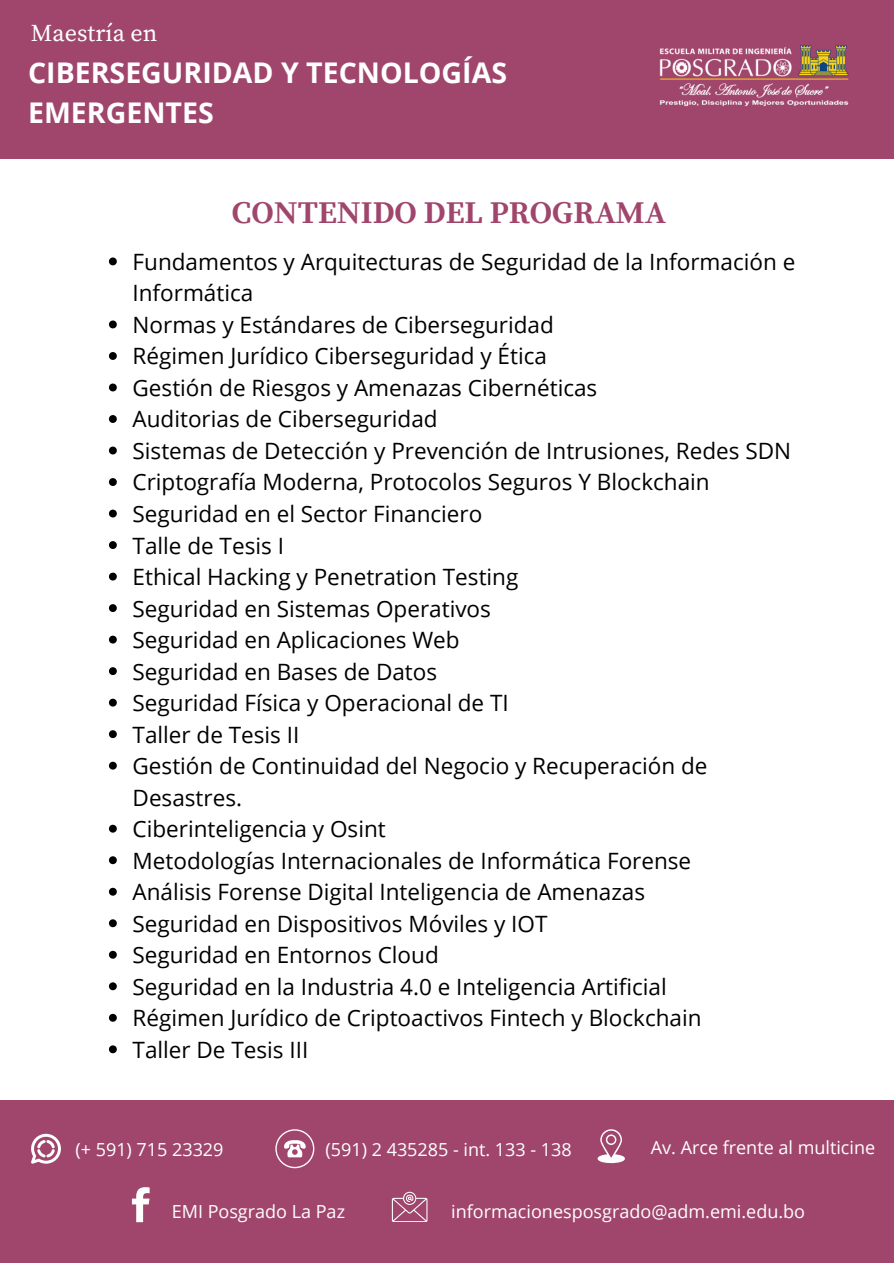
<style>
.page{position:relative;width:894px;height:1264px;background:#fff}
.page>*{position:absolute;margin:0;border:0;box-sizing:border-box;transform-origin:0 0}
.t1{font:700 31.5px "Source Serif Pro";color:#a0466c}
.t2{font:700 28.5px/39.3px "Open Sans";color:#fff}
.t3{font:24px "Source Serif Pro";color:#fff}
.t4{font:22.5px/31.5px "Open Sans";color:#000}
.t5{font:18px "Open Sans";color:#fff}
</style>
<div class="page">
<div style="left:0;top:0;width:893px;height:159px;background:#a0466c"></div>
<div style="left:0;top:1100px;width:893px;height:163px;background:#a0466c"></div>
<svg style="left:132px;top:1187px;width:18px;height:34px"></svg>
<svg style="left:275px;top:1129px;width:39px;height:39px"></svg>
<svg style="left:597px;top:1129px;width:27px;height:35px"></svg>
<svg style="left:392px;top:1191px;width:35px;height:30px"></svg>
<svg style="left:31px;top:1133px;width:30px;height:30px"></svg>
<img style="left:659px;top:45px;width:190px;height:62px">
<svg style="left:109px;top:257px;width:8px;height:8px"></svg>
<svg style="left:109px;top:320px;width:8px;height:8px"></svg>
<svg style="left:109px;top:352px;width:8px;height:8px"></svg>
<svg style="left:109px;top:383px;width:8px;height:8px"></svg>
<svg style="left:109px;top:415px;width:8px;height:8px"></svg>
<svg style="left:109px;top:446px;width:8px;height:8px"></svg>
<svg style="left:109px;top:478px;width:8px;height:8px"></svg>
<svg style="left:109px;top:509px;width:8px;height:8px"></svg>
<svg style="left:109px;top:541px;width:8px;height:8px"></svg>
<svg style="left:109px;top:572px;width:8px;height:8px"></svg>
<svg style="left:109px;top:604px;width:8px;height:8px"></svg>
<svg style="left:109px;top:635px;width:8px;height:8px"></svg>
<svg style="left:109px;top:667px;width:8px;height:8px"></svg>
<svg style="left:109px;top:698px;width:8px;height:8px"></svg>
<svg style="left:109px;top:730px;width:8px;height:8px"></svg>
<svg style="left:109px;top:761px;width:8px;height:8px"></svg>
<svg style="left:109px;top:824px;width:8px;height:8px"></svg>
<svg style="left:109px;top:856px;width:8px;height:8px"></svg>
<svg style="left:109px;top:887px;width:8px;height:8px"></svg>
<svg style="left:109px;top:919px;width:8px;height:8px"></svg>
<svg style="left:109px;top:950px;width:8px;height:8px"></svg>
<svg style="left:109px;top:982px;width:8px;height:8px"></svg>
<svg style="left:109px;top:1013px;width:8px;height:8px"></svg>
<svg style="left:109px;top:1045px;width:8px;height:8px"></svg>
<p class="t3" style="left:31px;top:19px;width:128px">Maestría en</p>
<p class="t2" style="left:28px;top:53px;width:480px">CIBERSEGURIDAD Y TECNOLOGÍAS<br>EMERGENTES</p>
<p class="t1" style="left:232px;top:194px;width:435px">CONTENIDO DEL PROGRAMA</p>
<p class="t4" style="left:132px;top:245px;width:664px">Fundamentos y Arquitecturas de Seguridad de la Información e<br>Informática</p>
<p class="t4" style="left:132px;top:308px;width:422px">Normas y Estándares de Ciberseguridad</p>
<p class="t4" style="left:132px;top:340px;width:415px">Régimen Jurídico Ciberseguridad y Ética</p>
<p class="t4" style="left:132px;top:371px;width:466px">Gestión de Riesgos y Amenazas Cibernéticas</p>
<p class="t4" style="left:132px;top:403px;width:306px">Auditorias de Ciberseguridad</p>
<p class="t4" style="left:132px;top:434px;width:659px">Sistemas de Detección y Prevención de Intrusiones, Redes SDN</p>
<p class="t4" style="left:132px;top:466px;width:578px">Criptografía Moderna, Protocolos Seguros Y Blockchain</p>
<p class="t4" style="left:132px;top:497px;width:351px">Seguridad en el Sector Financiero</p>
<p class="t4" style="left:132px;top:529px;width:153px">Talle de Tesis I</p>
<p class="t4" style="left:132px;top:560px;width:387px">Ethical Hacking y Penetration Testing</p>
<p class="t4" style="left:132px;top:592px;width:360px">Seguridad en Sistemas Operativos</p>
<p class="t4" style="left:132px;top:623px;width:328px">Seguridad en Aplicaciones Web</p>
<p class="t4" style="left:132px;top:655px;width:306px">Seguridad en Bases de Datos</p>
<p class="t4" style="left:132px;top:686px;width:377px">Seguridad Física y Operacional de TI</p>
<p class="t4" style="left:132px;top:718px;width:168px">Taller de Tesis II</p>
<p class="t4" style="left:132px;top:749px;width:576px">Gestión de Continuidad del Negocio y Recuperación de<br>Desastres.</p>
<p class="t4" style="left:132px;top:812px;width:255px">Ciberinteligencia y Osint</p>
<p class="t4" style="left:132px;top:844px;width:560px">Metodologías Internacionales de Informática Forense</p>
<p class="t4" style="left:132px;top:875px;width:514px">Análisis Forense Digital Inteligencia de Amenazas</p>
<p class="t4" style="left:132px;top:907px;width:416px">Seguridad en Dispositivos Móviles y IOT</p>
<p class="t4" style="left:132px;top:938px;width:307px">Seguridad en Entornos Cloud</p>
<p class="t4" style="left:132px;top:970px;width:535px">Seguridad en la Industria 4.0 e Inteligencia Artificial</p>
<p class="t4" style="left:132px;top:1001px;width:570px">Régimen Jurídico de Criptoactivos Fintech y Blockchain</p>
<p class="t4" style="left:132px;top:1033px;width:177px">Taller De Tesis III</p>
<h2 class="t5" style="left:75px;top:1136px;width:149px">(+ 591) 715 23329</h2>
<p class="t5" style="left:325px;top:1136px;width:247px">(591) 2 435285 - int. 133 - 138</p>
<h1 class="t5" style="left:650px;top:1134px;width:226px">Av. Arce frente al multicine</h1>
<h1 class="t5" style="left:172px;top:1199px;width:175px">EMI Posgrado La Paz</h1>
<p class="t5" style="left:451px;top:1199px;width:355px">informacionesposgrado@adm.emi.edu.bo</p>
</div>
